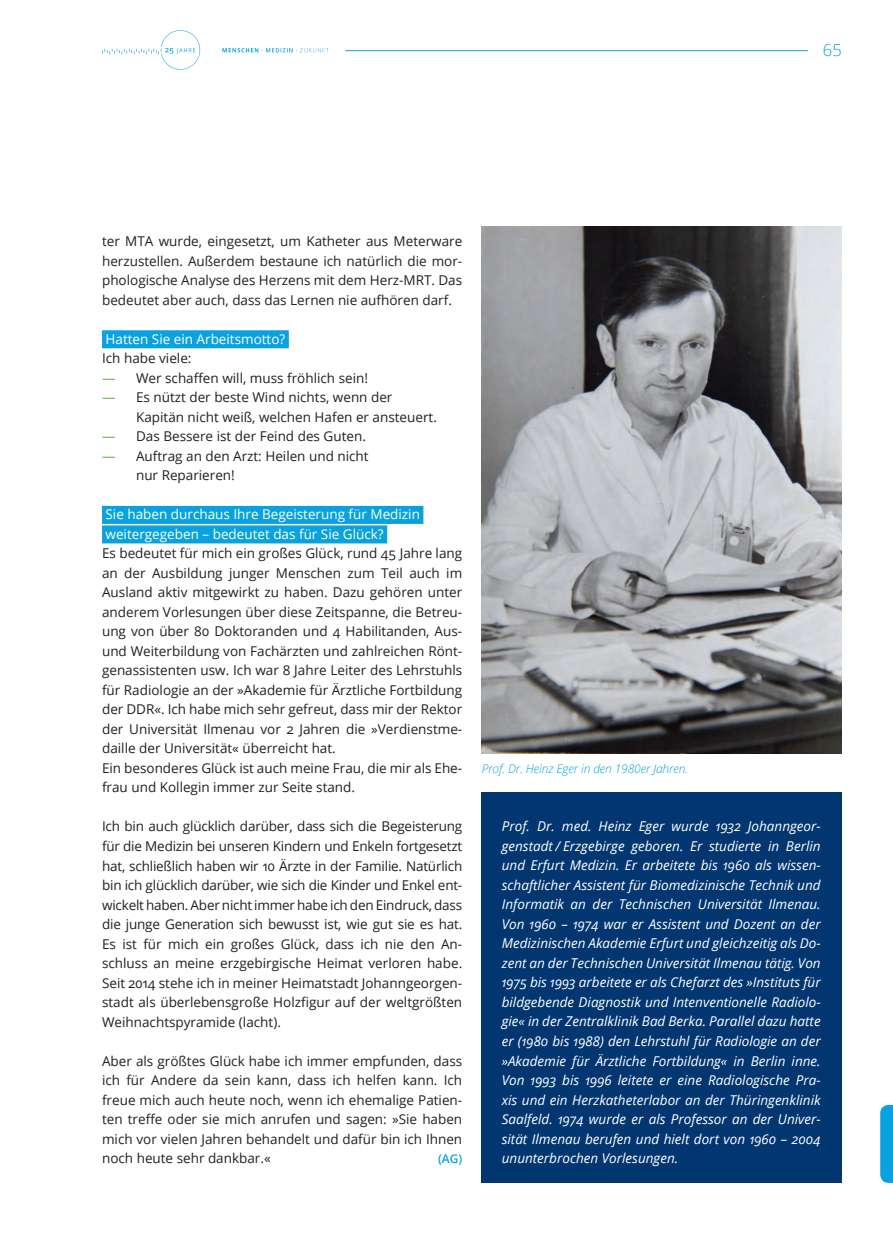
<style>
.page{position:relative;width:893px;height:1234px;background:#fff}
.page>*{position:absolute;margin:0;border:0;box-sizing:border-box;transform-origin:0 0}
.t1{font:300 16.5px "Open Sans";color:#09a2de}
.t2{font:13.5px/19.5px "Open Sans";color:#231f20;text-align:justify}
.t3{font:italic 13.5px/19.5px "Open Sans";color:#fff;text-align:justify}
.t4{font:13.5px/19.5px "Open Sans";color:#fff}
.t5{font:italic 300 12px "Open Sans";letter-spacing:-.01em;color:#09a2de}
.t6{font:600 12px "Open Sans";color:#09a2de}
.s1{color:#66ae3f}
</style>
<div class="page">
<svg style="left:880px;top:1104px;width:13px;height:78px"></svg>
<hr style="left:345px;top:50px;width:463px;height:1px;background:#09a2de">
<svg style="left:102px;top:30px;width:98px;height:40px"></svg>
<svg style="left:222px;top:48px;width:107px;height:4px"></svg>
<div style="left:482px;top:792px;width:360px;height:390px;background:#023671"></div>
<img style="left:482px;top:227px;width:360px;height:526px">
<div style="left:102px;top:330px;width:187px;height:18px;background:#09a2de"></div>
<div style="left:102px;top:506px;width:321px;height:18px;background:#09a2de"></div>
<div style="left:102px;top:525px;width:285px;height:18px;background:#09a2de"></div>
<p class="t1" style="left:823px;top:39px;width:21px">65</p>
<p class="t2" style="left:102px;top:231px;width:362px">ter MTA wurde, eingesetzt, um Katheter aus Meterware herzustellen. Außerdem bestaune ich natürlich die mor&shy;phologische Analyse des Herzens mit dem Herz-MRT. Das bedeutet aber auch, dass das Lernen nie aufhören darf.</p>
<p class="t4" style="left:106px;top:329px;width:181px">Hatten Sie ein Arbeitsmotto?</p>
<p class="t2" style="left:102px;top:348px;width:91px">Ich habe viele:</p>
<p class="t2" style="left:102px;top:367px;width:268px"><span class="s1">—</span> Wer schaffen will, muss fröhlich sein!</p>
<p class="t2" style="left:136px;top:387px;width:302px;text-indent:-34px"><span class="s1">—</span> Es nützt der beste Wind nichts, wenn der<br>Kapitän nicht weiß, welchen Hafen er ansteuert.</p>
<p class="t2" style="left:102px;top:426px;width:265px"><span class="s1">—</span> Das Bessere ist der Feind des Guten.</p>
<p class="t2" style="left:136px;top:445px;width:234px;text-indent:-34px"><span class="s1">—</span> Auftrag an den Arzt: Heilen und nicht nur Reparieren!</p>
<p class="t4" style="left:106px;top:504px;width:316px">Sie haben durchaus Ihre Begeisterung für Medizin weitergegeben – bedeutet das für Sie Glück?</p>
<p class="t2" style="left:102px;top:543px;width:362px;text-align:left">Es bedeutet für mich ein großes Glück, rund 45 Jahre lang an der Ausbildung junger Menschen zum Teil auch im Ausland aktiv mitgewirkt zu haben. Dazu gehören unter anderem Vorlesungen über diese Zeitspanne, die Betreu&shy;ung von über 80 Doktoranden und 4 Habilitanden, Aus&shy;und Weiterbildung von Fachärzten und zahlreichen Rönt&shy;genassistenten usw. Ich war 8 Jahre Leiter des Lehrstuhls für Radiologie an der »Akademie für Ärztliche Fortbildung der DDR«. Ich habe mich sehr gefreut, dass mir der Rektor der Universität Ilmenau vor 2 Jahren die »Verdienstme&shy;daille der Universität« überreicht hat.<br>Ein besonderes Glück ist auch meine Frau, die mir als Ehe&shy;frau und Kollegin immer zur Seite stand.</p>
<p class="t2" style="left:102px;top:816px;width:362px">Ich bin auch glücklich darüber, dass sich die Begeisterung für die Medizin bei unseren Kindern und Enkeln fortgesetzt hat, schließlich haben wir 10 Ärzte in der Familie. Natürlich bin ich glücklich darüber, wie sich die Kinder und Enkel ent&shy;wickelt haben. Aber nicht immer habe ich den Eindruck, dass die junge Generation sich bewusst ist, wie gut sie es hat.<br>Es ist für mich ein großes Glück, dass ich nie den An&shy;schluss an meine erzgebirgische Heimat verloren habe.<br>Seit 2014 stehe ich in meiner Heimatstadt Johanngeorgen&shy;stadt als überlebensgroße Holzfigur auf der weltgrößten Weihnachtspyramide (lacht).</p>
<p class="t2" style="left:102px;top:1050px;width:362px">Aber als größtes Glück habe ich immer empfunden, dass ich für Andere da sein kann, dass ich helfen kann. Ich freue mich auch heute noch, wenn ich ehemalige Patien&shy;ten treffe oder sie mich anrufen und sagen: »Sie haben mich vor vielen Jahren behandelt und dafür bin ich Ihnen noch heute sehr dankbar.«</p>
<p class="t5" style="left:482px;top:760px;width:208px">Prof. Dr. Heinz Eger in den 1980er Jahren.</p>
<p class="t3" style="left:502px;top:816px;width:320px">Prof. Dr. med. Heinz Eger wurde 1932 Johanngeor&shy;genstadt / Erzgebirge geboren. Er studierte in Berlin und Erfurt Medizin. Er arbeitete bis 1960 als wissen&shy;schaftlicher Assistent für Biomedizinische Technik und Informatik an der Technischen Universität Ilmenau.<br>Von 1960 – 1974 war er Assistent und Dozent an der Medizinischen Akademie Erfurt und gleichzeitig als Do&shy;zent an der Technischen Universität Ilmenau tätig. Von 1975 bis 1993 arbeitete er als Chefarzt des »Instituts für bildgebende Diagnostik und Intenventionelle Radiolo&shy;gie« in der Zentralklinik Bad Berka. Parallel dazu hatte er (1980 bis 1988) den Lehrstuhl für Radiologie an der »Akademie für Ärztliche Fortbildung« in Berlin inne.<br>Von 1993 bis 1996 leitete er eine Radiologische Pra&shy;xis und ein Herzkatheterlabor an der Thüringenklinik Saalfeld. 1974 wurde er als Professor an der Univer&shy;sität Ilmenau berufen und hielt dort von 1960 – 2004</p>
<p class="t6" style="left:438px;top:1150px;width:26px">(AG)</p>
<p class="t3" style="left:502px;top:1147px;width:178px">ununterbrochen Vorlesungen.</p>
</div>
